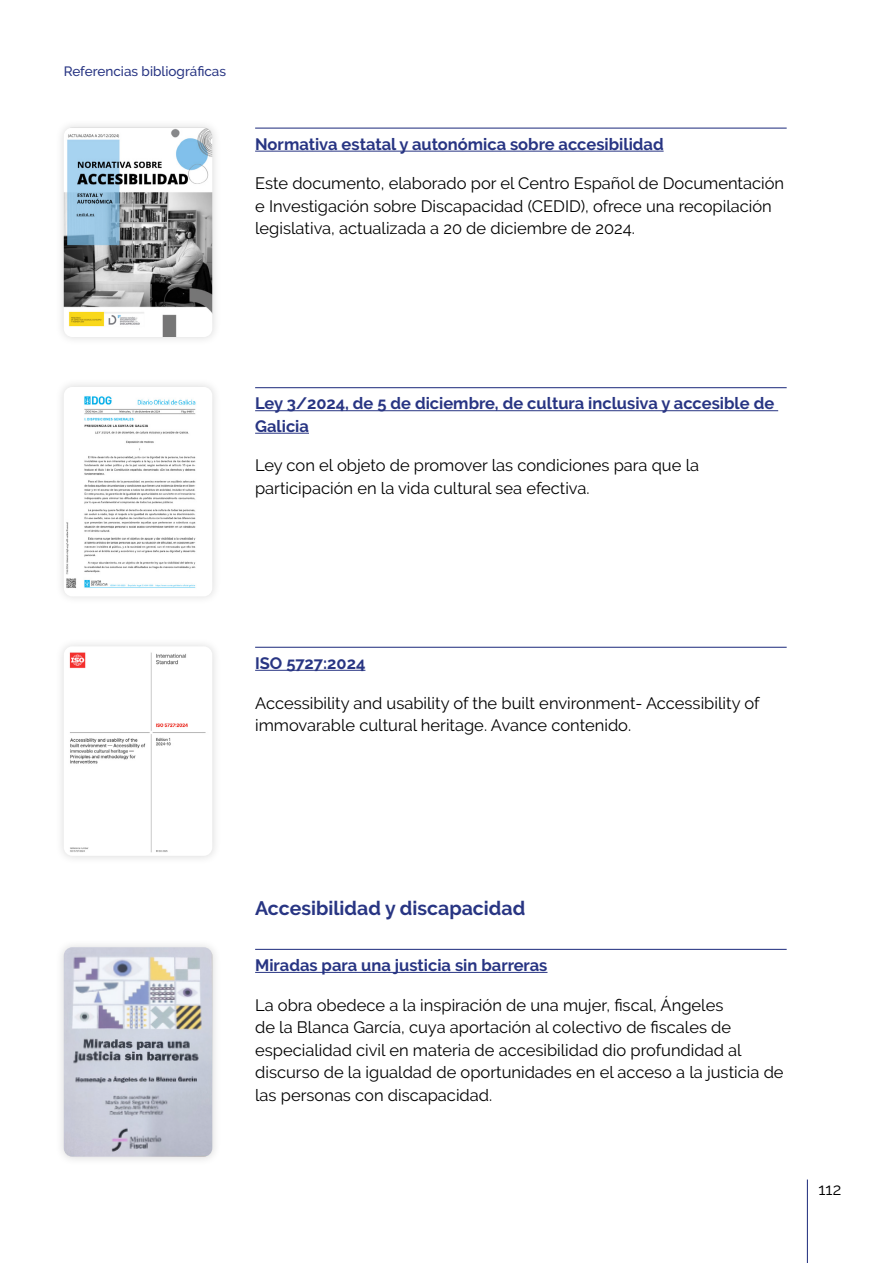
<style>
.page{position:relative;width:893px;height:1263px;background:#fff}
.page>*{position:absolute;margin:0;border:0;box-sizing:border-box;transform-origin:0 0}
.Subtítulo_refbi__H3{font:700 19.5px "Raleway";color:#283583}
.Párrafo_normal{font:16.5px/22.5px "Raleway";color:#000}
.refbi_título_con_enl{font:700 16.5px/22.5px "Raleway";color:#283583}
.t1{font:500 13.5px "Raleway";color:#283583}
</style>
<div class="page">
<hr style="left:807px;top:1179px;width:1px;height:84px;background:#283583">
<hr style="left:255px;top:128px;width:532px;height:1px;background:#283583">
<hr style="left:255px;top:151px;width:409px;height:1px;background:#283583">
<hr style="left:255px;top:387px;width:532px;height:1px;background:#283583">
<hr style="left:255px;top:410px;width:523px;height:1px;background:#283583">
<hr style="left:255px;top:433px;width:54px;height:1px;background:#283583">
<hr style="left:255px;top:647px;width:532px;height:1px;background:#283583">
<hr style="left:255px;top:670px;width:110px;height:1px;background:#283583">
<hr style="left:255px;top:949px;width:532px;height:1px;background:#283583">
<hr style="left:255px;top:972px;width:292px;height:1px;background:#283583">
<div style="left:55px;top:118px;width:167px;height:228px;background:#000;opacity:.15"></div>
<img style="left:64px;top:128px;width:148px;height:209px">
<div style="left:55px;top:378px;width:167px;height:227px;background:#000;opacity:.15"></div>
<img style="left:66px;top:396px;width:130px;height:192px">
<div style="left:55px;top:637px;width:167px;height:228px;background:#000;opacity:.15"></div>
<img style="left:69px;top:652px;width:139px;height:204px">
<div style="left:55px;top:938px;width:167px;height:228px;background:#000;opacity:.15"></div>
<img style="left:64px;top:947px;width:148px;height:210px">
<p class="t1" style="left:64px;top:64px;width:164px">Referencias bibliográficas</p>
<p class="refbi_título_con_enl" style="left:255px;top:133px;width:410px">Normativa estatal y autonómica sobre accesibilidad</p>
<p class="Párrafo_normal" style="left:255px;top:172px;width:531px">Este documento, elaborado por el Centro Español de Documentación e Investigación sobre Discapacidad (CEDID), ofrece una recopilación legislativa, actualizada a 20 de diciembre de 2024.</p>
<p class="refbi_título_con_enl" style="left:255px;top:392px;width:521px">Ley 3/2024, de 5 de diciembre, de cultura inclusiva y accesible de<br>Galicia</p>
<p class="Párrafo_normal" style="left:255px;top:454px;width:445px">Ley con el objeto de promover las condiciones para que la participación en la vida cultural sea efectiva.</p>
<p class="refbi_título_con_enl" style="left:255px;top:652px;width:112px">ISO 5727:2024</p>
<p class="Párrafo_normal" style="left:255px;top:691px;width:506px">Accessibility and usability of the built environment- Accessibility of immovarable cultural heritage. Avance contenido.</p>
<h3 class="Subtítulo_refbi__H3" style="left:255px;top:897px;width:272px">Accesibilidad y discapacidad</h3>
<p class="refbi_título_con_enl" style="left:255px;top:954px;width:294px">Miradas para una justicia sin barreras</p>
<p class="Párrafo_normal" style="left:255px;top:993px;width:530px">La obra obedece a la inspiración de una mujer, fiscal, Ángeles<br>de la Blanca García, cuya aportación al colectivo de fiscales de especialidad civil en materia de accesibilidad dio profundidad al discurso de la igualdad de oportunidades en el acceso a la justicia de las personas con discapacidad.</p>
<p class="Párrafo_normal" style="left:819px;top:1177px;width:24px">112</p>
</div>
